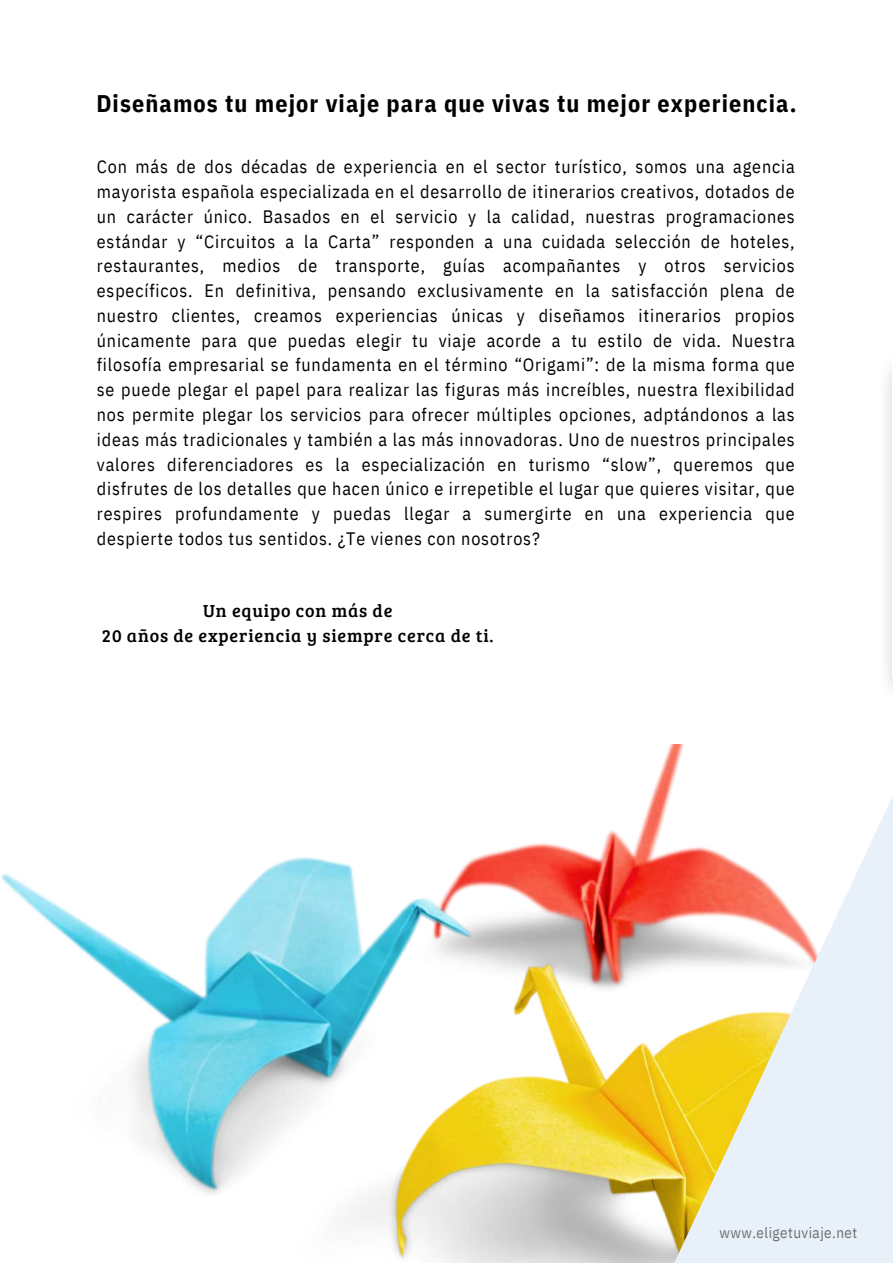
<style>
.page{position:relative;width:893px;height:1264px;background:#fff}
.page>*{position:absolute;margin:0;border:0;box-sizing:border-box;transform-origin:0 0}
.t1{font:700 24px "IBM Plex Sans Cond";letter-spacing:.045em;color:#000}
.t2{font:18px/24.8px "IBM Plex Sans Cond";letter-spacing:.045em;color:#000;text-align:justify}
.t3{font:18px/24.8px "Bree Serif";letter-spacing:.045em;color:#000;text-align:center}
.t4{font:15px "IBM Plex Sans Cond";letter-spacing:.03em;color:#706f6f}
</style>
<div class="page">
<img style="left:1px;top:744px;width:683px;height:518px">
<svg style="left:674px;top:794px;width:218px;height:469px;fill:#e8f0fa"></svg>
<h1 class="t1" style="left:96px;top:87px;width:701px">Diseñamos tu mejor viaje para que vivas tu mejor experiencia.</h1>
<p class="t2" style="left:97px;top:154px;width:699px">Con más de dos décadas de experiencia en el sector turístico, somos una agencia mayorista española especializada en el desarrollo de itinerarios creativos, dotados de un carácter único. Basados en el servicio y la calidad, nuestras programaciones estándar y “Circuitos a la Carta” responden a una cuidada selección de hoteles, restaurantes, medios de transporte, guías acompañantes y otros servicios específicos. En definitiva, pensando exclusivamente en la satisfacción plena de nuestro clientes, creamos experiencias únicas y diseñamos itinerarios propios únicamente para que puedas elegir tu viaje acorde a tu estilo de vida. Nuestra filosofía empresarial se fundamenta en el término “Origami”: de la misma forma que se puede plegar el papel para realizar las figuras más increíbles, nuestra flexibilidad nos permite plegar los servicios para ofrecer múltiples opciones, adptándonos a las ideas más tradicionales y también a las más innovadoras. Uno de nuestros principales valores diferenciadores es la especialización en turismo “slow”, queremos que disfrutes de los detalles que hacen único e irrepetible el lugar que quieres visitar, que respires profundamente y puedas llegar a sumergirte en una experiencia que despierte todos tus sentidos. ¿Te vienes con nosotros?</p>
<p class="t3" style="left:102px;top:597px;width:393px">Un equipo con más de<br>20 años de experiencia y siempre cerca de ti.</p>
<p class="t4" style="left:719px;top:1222px;width:139px">www.eligetuviaje.net</p>
</div>
